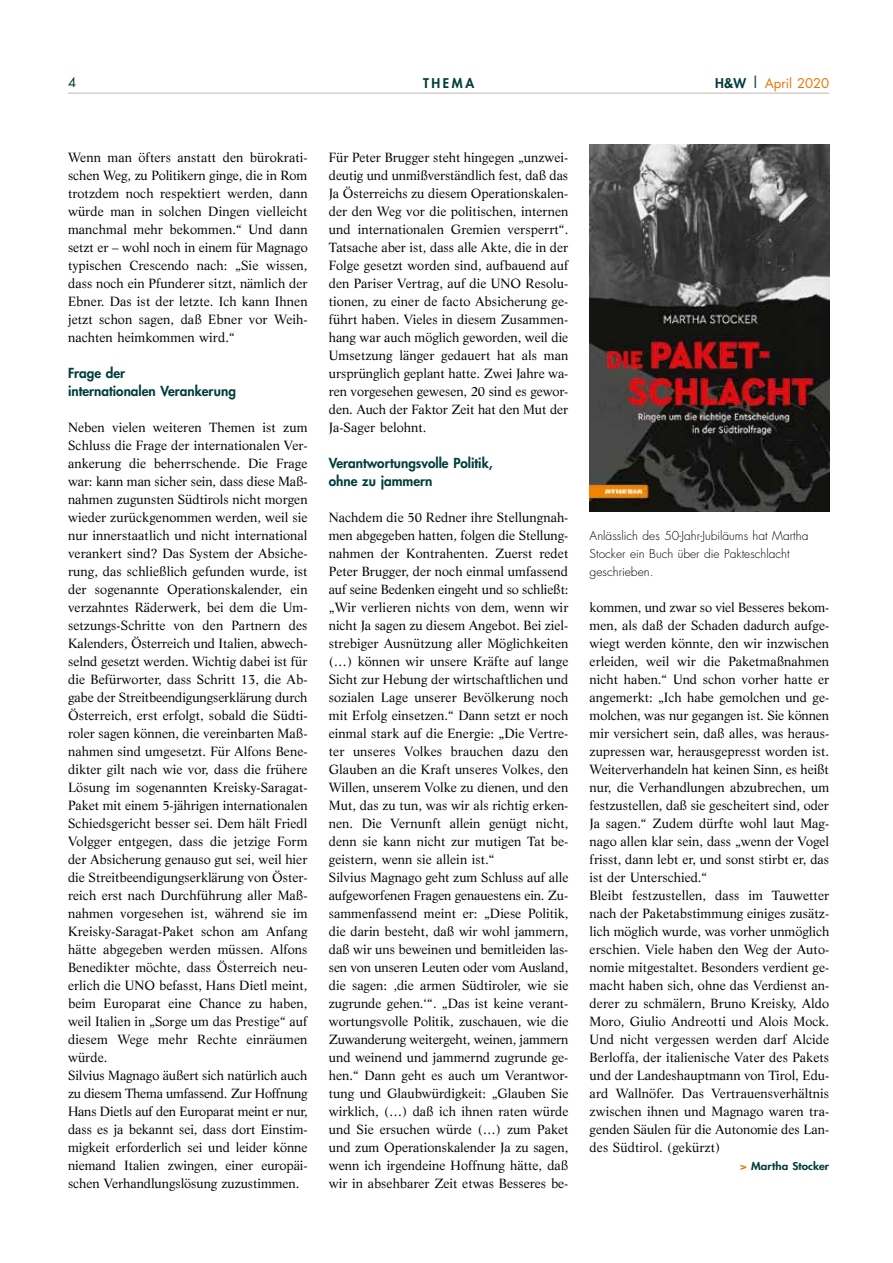
<style>
.page{position:relative;width:893px;height:1263px;background:#fff}
.page>*{position:absolute;margin:0;border:0;box-sizing:border-box;transform-origin:0 0}
.t1{font:800 13.5px/18px "Futura";color:#003d3b}
.t2{font:13.05px/18px "Life";color:#000}
.t3{font:13.05px "Futura";color:#ee7203}
.t4{font:800 13.05px "Futura";letter-spacing:.2em;color:#003d3b}
.t5{font:13.05px "Futura";color:#003d3b}
.t6{font:300 12px/18px "Futura";color:#000}
.t7{font:800 10.5px "Futura";letter-spacing:.005em;color:#003d3b;scale:1.1 1}
.s1{font-weight:800;color:#003d3b}
.s2{font-size:15px;color:#003d3b}
.s3{color:#ee7203}
</style>
<div class="page">
<img style="left:590px;top:144px;width:239px;height:367px">
<hr style="left:68px;top:93px;width:761px;height:1px;background:#bdb9b3">
<p class="t5" style="left:68px;top:73px;width:10px">4</p>
<p class="t4" style="left:423px;top:74px;width:53px">THEMA</p>
<p class="t3" style="left:715px;top:74px;width:116px"><span class="s1">H&amp;W</span> <span class="s2">|</span> April 2020</p>
<p class="t2" style="left:68px;top:148px;width:241px;text-align:justify">Wenn man öfters anstatt den bürokrati&shy;schen Weg, zu Politikern ginge, die in Rom trotzdem noch respektiert werden, dann würde man in solchen Dingen vielleicht manchmal mehr bekommen.“ Und dann setzt er – wohl noch in einem für Magnago typischen Crescendo nach: „Sie wissen, dass noch ein Pfunderer sitzt, nämlich der Ebner. Das ist der letzte. Ich kann Ihnen jetzt schon sagen, daß Ebner vor Weih&shy;nachten heimkommen wird.“</p>
<p class="t1" style="left:68px;top:364px;width:169px">Frage der<br>internationalen Verankerung</p>
<p class="t2" style="left:68px;top:418px;width:241px">Neben vielen weiteren Themen ist zum Schluss die Frage der internationalen Ver&shy;ankerung die beherrschende. Die Frage war: kann man sicher sein, dass diese Maß&shy;nahmen zugunsten Südtirols nicht morgen wieder zurückgenommen werden, weil sie nur innerstaatlich und nicht international verankert sind? Das System der Absiche&shy;rung, das schließlich gefunden wurde, ist der sogenannte Operationskalender, ein verzahntes Räderwerk, bei dem die Um&shy;setzungs-Schritte von den Partnern des Kalenders, Österreich und Italien, abwech&shy;selnd gesetzt werden. Wichtig dabei ist für die Befürworter, dass Schritt 13, die Ab&shy;gabe der Streitbeendigungserklärung durch Österreich, erst erfolgt, sobald die Südti&shy;roler sagen können, die vereinbarten Maß&shy;nahmen sind umgesetzt. Für Alfons Bene&shy;dikter gilt nach wie vor, dass die frühere Lösung im sogenannten Kreisky-Saragat-Paket mit einem 5-jährigen internationalen Schiedsgericht besser sei. Dem hält Friedl Volgger entgegen, dass die jetzige Form der Absicherung genauso gut sei, weil hier die Streitbeendigungserklärung von Öster&shy;reich erst nach Durchführung aller Maß&shy;nahmen vorgesehen ist, während sie im Kreisky-Saragat-Paket schon am Anfang hätte abgegeben werden müssen. Alfons Benedikter möchte, dass Österreich neu&shy;erlich die UNO befasst, Hans Dietl meint, beim Europarat eine Chance zu haben, weil Italien in „Sorge um das Prestige“ auf diesem Wege mehr Rechte einräumen würde.<br>Silvius Magnago äußert sich natürlich auch zu diesem Thema umfassend. Zur Hoffnung Hans Dietls auf den Europarat meint er nur, dass es ja bekannt sei, dass dort Einstim&shy;migkeit erforderlich sei und leider könne niemand Italien zwingen, einer europäi&shy;schen Verhandlungslösung zuzustimmen.</p>
<p class="t2" style="left:329px;top:148px;width:241px;text-align:justify">Für Peter Brugger steht hingegen „unzwei&shy;deutig und unmißverständlich fest, daß das Ja Österreichs zu diesem Operationskalen&shy;der den Weg vor die politischen, internen und internationalen Gremien versperrt“.<br>Tatsache aber ist, dass alle Akte, die in der Folge gesetzt worden sind, aufbauend auf den Pariser Vertrag, auf die UNO Resolu&shy;tionen, zu einer de facto Absicherung ge&shy;führt haben. Vieles in diesem Zusammen&shy;hang war auch möglich geworden, weil die Umsetzung länger gedauert hat als man ursprünglich geplant hatte. Zwei Jahre wa&shy;ren vorgesehen gewesen, 20 sind es gewor&shy;den. Auch der Faktor Zeit hat den Mut der Ja-Sager belohnt.</p>
<p class="t1" style="left:329px;top:454px;width:165px">Verantwortungsvolle Politik, ohne zu jammern</p>
<p class="t2" style="left:329px;top:508px;width:241px">Nachdem die 50 Redner ihre Stellungnah&shy;men abgegeben hatten, folgen die Stellung&shy;nahmen der Kontrahenten. Zuerst redet Peter Brugger, der noch einmal umfassend auf seine Bedenken eingeht und so schließt: „Wir verlieren nichts von dem, wenn wir nicht Ja sagen zu diesem Angebot. Bei ziel&shy;strebiger Ausnützung aller Möglichkeiten (…) können wir unsere Kräfte auf lange Sicht zur Hebung der wirtschaftlichen und sozialen Lage unserer Bevölkerung noch mit Erfolg einsetzen.“ Dann setzt er noch einmal stark auf die Energie: „Die Vertre&shy;ter unseres Volkes brauchen dazu den Glauben an die Kraft unseres Volkes, den Willen, unserem Volke zu dienen, und den Mut, das zu tun, was wir als richtig erken&shy;nen. Die Vernunft allein genügt nicht, denn sie kann nicht zur mutigen Tat be&shy;geistern, wenn sie allein ist.“<br>Silvius Magnago geht zum Schluss auf alle aufgeworfenen Fragen genauestens ein. Zu&shy;sammenfassend meint er: „Diese Politik, die darin besteht, daß wir wohl jammern, daß wir uns beweinen und bemitleiden las&shy;sen von unseren Leuten oder vom Ausland, die sagen: ‚die armen Südtiroler, wie sie zugrunde gehen.‘“. „Das ist keine verant&shy;wortungsvolle Politik, zuschauen, wie die Zuwanderung weitergeht, weinen, jammern und weinend und jammernd zugrunde ge&shy;hen.“ Dann geht es auch um Verantwor&shy;tung und Glaubwürdigkeit: „Glauben Sie wirklich, (…) daß ich ihnen raten würde und Sie ersuchen würde (…) zum Paket und zum Operationskalender Ja zu sagen, wenn ich irgendeine Hoffnung hätte, daß wir in absehbarer Zeit etwas Besseres be-</p>
<p class="t6" style="left:590px;top:527px;width:220px">Anlässlich des 50-Jahr-Jubiläums hat Martha<br>Stocker ein Buch über die Pakteschlacht geschrieben.</p>
<p class="t2" style="left:590px;top:598px;width:241px">kommen, und zwar so viel Besseres bekom&shy;men, als daß der Schaden dadurch aufge&shy;wiegt werden könnte, den wir inzwischen erleiden, weil wir die Paketmaßnahmen nicht haben.“ Und schon vorher hatte er angemerkt: „Ich habe gemolchen und ge&shy;molchen, was nur gegangen ist. Sie können mir versichert sein, daß alles, was heraus&shy;zupressen war, herausgepresst worden ist.<br>Weiterverhandeln hat keinen Sinn, es heißt nur, die Verhandlungen abzubrechen, um festzustellen, daß sie gescheitert sind, oder Ja sagen.“ Zudem dürfte wohl laut Mag&shy;nago allen klar sein, dass „wenn der Vogel frisst, dann lebt er, und sonst stirbt er, das ist der Unterschied.“<br>Bleibt festzustellen, dass im Tauwetter nach der Paketabstimmung einiges zusätz&shy;lich möglich wurde, was vorher unmöglich erschien. Viele haben den Weg der Auto&shy;nomie mitgestaltet. Besonders verdient ge&shy;macht haben sich, ohne das Verdienst an&shy;derer zu schmälern, Bruno Kreisky, Aldo Moro, Giulio Andreotti und Alois Mock.<br>Und nicht vergessen werden darf Alcide Berloffa, der italienische Vater des Pakets und der Landeshauptmann von Tirol, Edu&shy;ard Wallnöfer. Das Vertrauensverhältnis zwischen ihnen und Magnago waren tra&shy;genden Säulen für die Autonomie des Lan&shy;des Südtirol. (gekürzt)</p>
<p class="t7" style="left:740px;top:1159px;width:82px"><span class="s3">&gt;</span> Martha Stocker</p>
</div>
